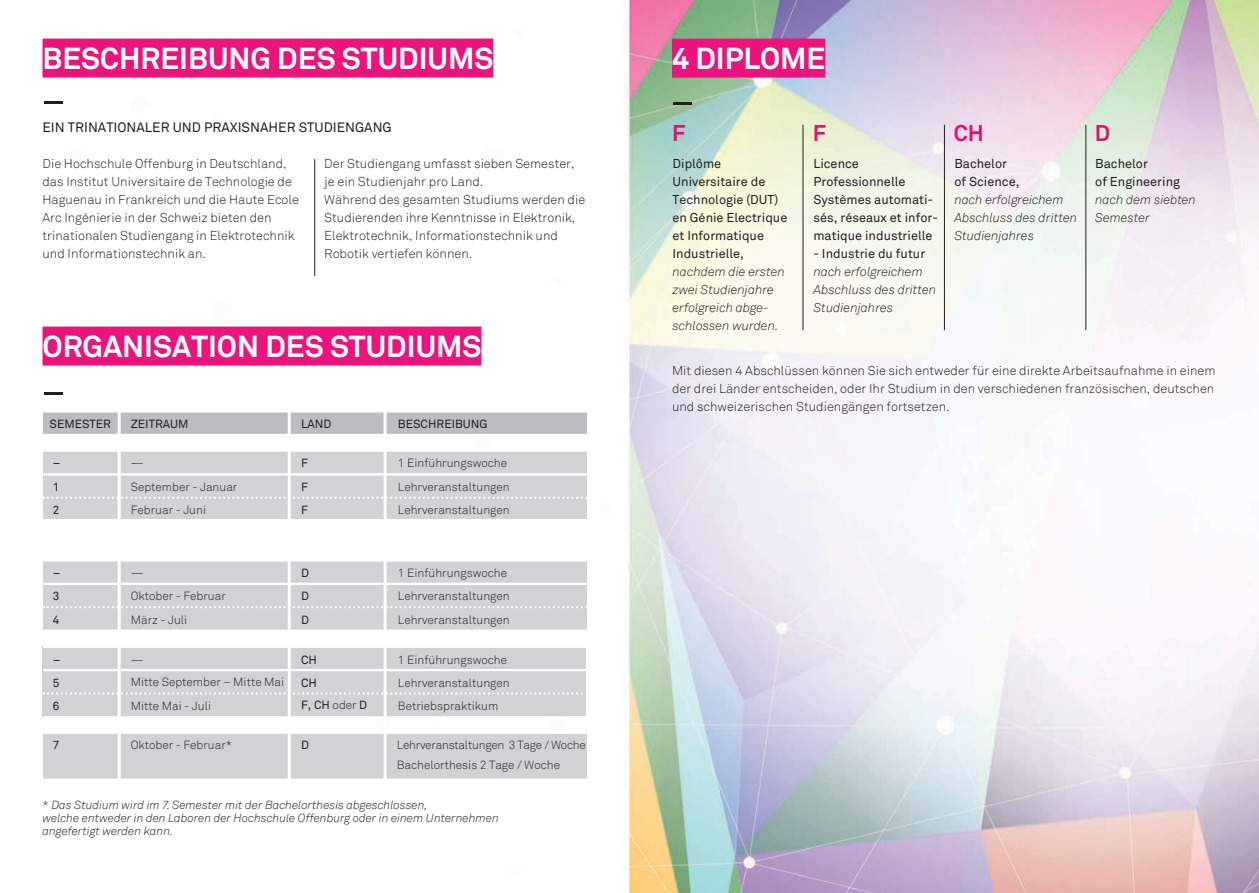
<style>
.page{position:relative;width:1259px;height:893px;background:#fff}
.page>*{position:absolute;margin:0;border:0;box-sizing:border-box;transform-origin:0 0}
.t1{font:700 30px "Akkurat";color:#fff}
.t2{font:700 22.5px "Akkurat";color:#e2116d}
.t3{font:13.5px "Akkurat";color:#231f20}
.t4{font:300 12.75px/18px "Akkurat";color:#231f20}
.t5{font:12.75px/18px "Akkurat";color:#231f20}
.t6{font:italic 300 12.75px/18px "Akkurat";color:#231f20}
.Plain_Text{font:300 11.7px "Akkurat";color:#231f20}
.t7{font:italic 300 11.7px/13px "Akkurat";color:#231f20}
.t8{font:11.7px "Akkurat";color:#231f20}
.Plain_Text-2{font:300 11.7px "Akkurat";letter-spacing:-.02em;color:#231f20}
.s1{font-weight:300}
.s2{font-style:normal}
.s3{font-weight:300;font-style:italic}
.s4{font-weight:400;font-style:normal}
</style>
<div class="page">
<img style="left:42px;top:0;width:1217px;height:893px">
<div style="left:43px;top:39px;width:450px;height:39px;background:#ed137c"></div>
<div style="left:672px;top:39px;width:153px;height:39px;background:#ed137c"></div>
<svg style="left:44px;top:102px;width:18px;height:2px"></svg>
<svg style="left:673px;top:103px;width:19px;height:2px"></svg>
<hr style="left:314px;top:159px;width:1px;height:117px;background:#231f20">
<div style="left:43px;top:411px;width:544px;height:24px;background:#bcbdc0"></div>
<div style="left:43px;top:451px;width:544px;height:68px;background:#d1d2d4"></div>
<div style="left:43px;top:560px;width:544px;height:71px;background:#d1d2d4"></div>
<div style="left:43px;top:647px;width:543px;height:70px;background:#d1d2d4"></div>
<div style="left:43px;top:733px;width:544px;height:47px;background:#d1d2d4"></div>
<hr style="left:43px;top:434px;width:544px;height:2px;background:#fff">
<hr style="left:43px;top:410px;width:544px;height:3px;background:#fff">
<svg style="left:43px;top:497px;width:545px;height:2px"></svg>
<svg style="left:43px;top:606px;width:545px;height:2px"></svg>
<svg style="left:43px;top:692px;width:545px;height:3px"></svg>
<hr style="left:43px;top:473px;width:544px;height:2px;background:#fff">
<hr style="left:43px;top:449px;width:544px;height:3px;background:#fff">
<hr style="left:43px;top:583px;width:544px;height:2px;background:#fff">
<hr style="left:43px;top:559px;width:544px;height:3px;background:#fff">
<hr style="left:43px;top:630px;width:544px;height:2px;background:#fff">
<hr style="left:43px;top:669px;width:544px;height:2px;background:#fff">
<hr style="left:43px;top:716px;width:544px;height:2px;background:#fff">
<hr style="left:43px;top:732px;width:544px;height:2px;background:#fff">
<hr style="left:43px;top:646px;width:544px;height:2px;background:#fff">
<hr style="left:43px;top:520px;width:544px;height:3px;background:#fff">
<hr style="left:43px;top:543px;width:544px;height:3px;background:#fff">
<hr style="left:43px;top:779px;width:544px;height:2px;background:#fff">
<hr style="left:288px;top:411px;width:3px;height:368px;background:#fff">
<hr style="left:383px;top:411px;width:3px;height:368px;background:#fff">
<hr style="left:118px;top:411px;width:3px;height:368px;background:#fff">
<div style="left:43px;top:327px;width:438px;height:39px;background:#ed137c"></div>
<svg style="left:44px;top:393px;width:18px;height:2px"></svg>
<hr style="left:802px;top:125px;width:1px;height:205px;background:#231f20">
<hr style="left:944px;top:125px;width:1px;height:205px;background:#231f20">
<hr style="left:1085px;top:125px;width:1px;height:205px;background:#231f20">
<p class="t1" style="left:43px;top:40px;width:452px">BESCHREIBUNG DES STUDIUMS</p>
<p class="t1" style="left:672px;top:40px;width:155px">4 DIPLOME</p>
<p class="t3" style="left:43px;top:119px;width:351px">EIN TRINATIONALER UND PRAXISNAHER STUDIENGANG</p>
<p class="t4" style="left:43px;top:155px;width:258px">Die Hochschule Offenburg in Deutschland, das Institut Universitaire de Technologie de Haguenau in Frankreich und die Haute Ecole Arc Ingénierie in der Schweiz bieten den trinationalen Studiengang in Elektrotechnik und Informationstechnik an.</p>
<p class="t4" style="left:324px;top:155px;width:252px">Der Studiengang umfasst sieben Semester, je ein Studienjahr pro Land.</p>
<p class="t4" style="left:324px;top:191px;width:262px">Während des gesamten Studiums werden die Studierenden ihre Kenntnisse in Elektronik, Elektrotechnik, Informationstechnik und Robotik vertiefen können.</p>
<p class="t1" style="left:43px;top:328px;width:440px">ORGANISATION DES STUDIUMS</p>
<p class="t8" style="left:50px;top:417px;width:63px">SEMESTER</p>
<p class="t8" style="left:131px;top:417px;width:59px">ZEITRAUM</p>
<p class="t8" style="left:301px;top:417px;width:32px">LAND</p>
<p class="t8" style="left:398px;top:417px;width:91px">BESCHREIBUNG</p>
<p class="t8" style="left:53px;top:456px;width:9px">–</p>
<p class="Plain_Text" style="left:131px;top:456px;width:14px">—</p>
<p class="t8" style="left:301px;top:456px;width:8px">F</p>
<p class="Plain_Text" style="left:398px;top:456px;width:111px">1 Einführungswoche</p>
<p class="t8" style="left:53px;top:480px;width:8px">1</p>
<p class="Plain_Text" style="left:131px;top:480px;width:108px">September - Januar</p>
<p class="t8" style="left:301px;top:480px;width:8px">F</p>
<p class="Plain_Text" style="left:398px;top:480px;width:113px">Lehrveranstaltungen</p>
<p class="t8" style="left:53px;top:503px;width:8px">2</p>
<p class="Plain_Text" style="left:131px;top:503px;width:77px">Februar - Juni</p>
<p class="t8" style="left:301px;top:503px;width:8px">F</p>
<p class="Plain_Text" style="left:398px;top:503px;width:113px">Lehrveranstaltungen</p>
<p class="t8" style="left:53px;top:566px;width:9px">–</p>
<p class="Plain_Text" style="left:131px;top:566px;width:14px">—</p>
<p class="t8" style="left:301px;top:566px;width:9px">D</p>
<p class="Plain_Text" style="left:398px;top:566px;width:111px">1 Einführungswoche</p>
<p class="t8" style="left:53px;top:589px;width:8px">3</p>
<p class="t8" style="left:53px;top:613px;width:8px">4</p>
<p class="Plain_Text" style="left:131px;top:589px;width:97px">Oktober - Februar</p>
<p class="Plain_Text" style="left:131px;top:613px;width:58px">März - Juli</p>
<p class="t8" style="left:301px;top:589px;width:9px">D</p>
<p class="t8" style="left:301px;top:613px;width:9px">D</p>
<p class="Plain_Text" style="left:398px;top:589px;width:113px">Lehrveranstaltungen</p>
<p class="Plain_Text" style="left:398px;top:613px;width:113px">Lehrveranstaltungen</p>
<p class="t8" style="left:53px;top:653px;width:9px">–</p>
<p class="Plain_Text" style="left:131px;top:653px;width:14px">—</p>
<p class="t8" style="left:301px;top:653px;width:17px">CH</p>
<p class="Plain_Text" style="left:398px;top:653px;width:111px">1 Einführungswoche</p>
<p class="t8" style="left:53px;top:676px;width:8px">5</p>
<p class="Plain_Text" style="left:131px;top:675px;width:155px">Mitte September – Mitte Mai</p>
<p class="t8" style="left:301px;top:676px;width:17px">CH</p>
<p class="Plain_Text" style="left:398px;top:676px;width:113px">Lehrveranstaltungen</p>
<p class="t8" style="left:53px;top:699px;width:8px">6</p>
<p class="t8" style="left:53px;top:738px;width:8px">7</p>
<p class="Plain_Text" style="left:131px;top:699px;width:82px">Mitte Mai - Juli</p>
<p class="Plain_Text" style="left:131px;top:738px;width:103px">Oktober - Februar*</p>
<p class="t8" style="left:301px;top:698px;width:68px">F, CH <span class="s1">oder</span> D</p>
<p class="t8" style="left:301px;top:738px;width:9px">D</p>
<p class="Plain_Text" style="left:398px;top:699px;width:102px">Betriebspraktikum</p>
<p class="Plain_Text-2" style="left:397px;top:738px;width:190px">Lehrveranstaltungen 3 Tage / Woche</p>
<p class="Plain_Text" style="left:397px;top:758px;width:165px">Bachelorthesis 2 Tage / Woche</p>
<p class="t7" style="left:43px;top:798px;width:387px"><span class="s2">*</span> Das Studium wird im 7. Semester mit der Bachelorthesis abgeschlossen,</p>
<p class="t7" style="left:43px;top:811px;width:458px">welche entweder in den Laboren der Hochschule Offenburg oder in einem Unternehmen angefertigt werden kann.</p>
<p class="t2" style="left:672px;top:118px;width:15px">F</p>
<p class="t5" style="left:672px;top:155px;width:116px">Diplôme<br>Universitaire de<br>Technologie (DUT) en Génie Electrique et Informatique<br>Industrielle, <span class="s3">nachdem die ersten zwei Studienjahre erfolgreich abge&shy;schlossen wurden.</span></p>
<p class="t2" style="left:813px;top:118px;width:15px">F</p>
<p class="t2" style="left:954px;top:118px;width:32px">CH</p>
<p class="t2" style="left:1094px;top:118px;width:17px">D</p>
<p class="t5" style="left:813px;top:155px;width:126px">Licence<br>Professionnelle<br>Systèmes automati&shy;sés, réseaux et infor&shy;matique industrielle</p>
<p class="t5" style="left:813px;top:245px;width:113px">- Industrie du futur</p>
<p class="t6" style="left:813px;top:263px;width:124px">nach erfolgreichem<br>Abschluss des dritten<br>Studienjahres</p>
<p class="t6" style="left:954px;top:155px;width:124px"><span class="s4">Bachelor<br>of Science,<br></span>nach erfolgreichem<br>Abschluss des dritten<br>Studienjahres</p>
<p class="t6" style="left:1095px;top:155px;width:102px"><span class="s4">Bachelor<br>of Engineering </span>nach dem siebten<br>Semester</p>
<p class="t4" style="left:672px;top:362px;width:545px;text-align:justify">Mit diesen 4 Abschlüssen können Sie sich entweder für eine direkte Arbeitsaufnahme in einem der drei Länder entscheiden, oder Ihr Studium in den verschiedenen französischen, deutschen und schweizerischen Studiengängen fortsetzen.</p>
</div>
